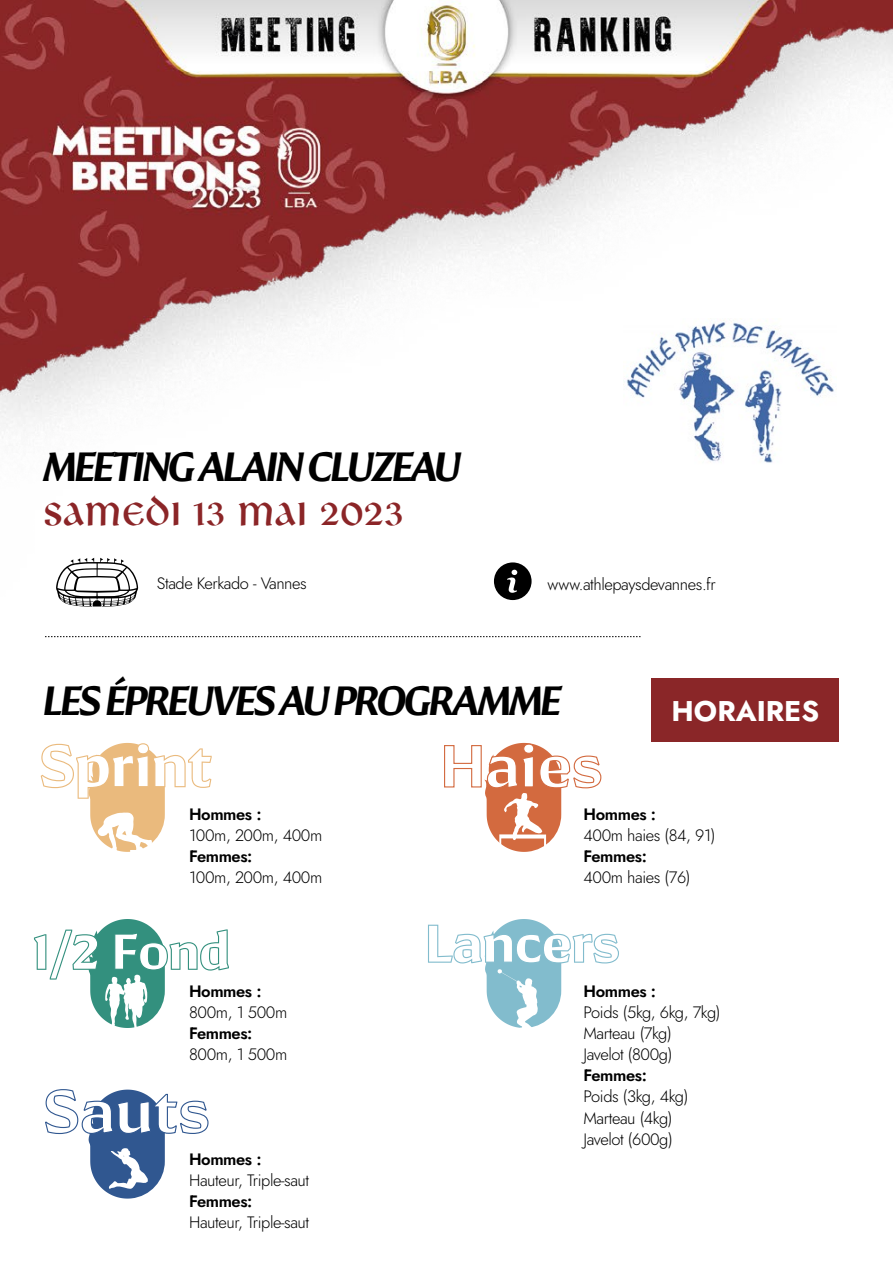
<style>
.page{position:relative;width:893px;height:1263px;background:#fff}
.page>*{position:absolute;margin:0;border:0;box-sizing:border-box;transform-origin:0 0}
.t1{font:45px "Libra BT";color:#8b2527}
.t2{font:italic 600 40.5px "Conglomerate";letter-spacing:-.07em;color:#000}
.t3{font:700 28.5px "Jost";color:#fff}
.t4{font:300 16.5px/21px "Jost";letter-spacing:-.025em;color:#000}
.t5{font:600 16.5px "Jost";letter-spacing:-.025em;color:#000}
</style>
<div class="page">
<img style="left:0;top:0;width:893px;height:1199px">
<svg style="left:56px;top:558px;width:82px;height:48px"></svg>
<svg style="left:45px;top:636px;width:596px;height:1px"></svg>
<svg style="left:494px;top:562px;width:38px;height:38px"></svg>
<svg style="left:41px;top:743px;width:171px;height:110px"></svg>
<svg style="left:443px;top:743px;width:159px;height:122px"></svg>
<svg style="left:44px;top:1088px;width:165px;height:110px"></svg>
<svg style="left:428px;top:919px;width:191px;height:118px"></svg>
<svg style="left:34px;top:919px;width:195px;height:113px"></svg>
<img style="left:623px;top:319px;width:214px;height:146px">
<div style="left:652px;top:678px;width:187px;height:64px;background:#8a2628"></div>
<h2 class="t2" style="left:43px;top:440px;width:420px">MEETING ALAIN CLUZEAU</h2>
<h1 class="t1" style="left:43px;top:488px;width:363px">SAMEDI 13 MAI 2023</h1>
<p class="t4" style="left:157px;top:573px;width:151px">Stade Kerkado - Vannes</p>
<p class="t4" style="left:548px;top:573px;width:170px">www.athlepaysdevannes.fr</p>
<h2 class="t2" style="left:43px;top:674px;width:520px">LES ÉPREUVES AU PROGRAMME</h2>
<h3 class="t3" style="left:671px;top:691px;width:149px">HORAIRES</h3>
<p class="t5" style="left:189px;top:803px;width:74px">Hommes :</p>
<p class="t4" style="left:189px;top:825px;width:135px">100m, 200m, 400m</p>
<p class="t5" style="left:189px;top:845px;width:65px">Femmes:</p>
<p class="t4" style="left:189px;top:867px;width:135px">100m, 200m, 400m</p>
<p class="t5" style="left:584px;top:803px;width:74px">Hommes :</p>
<p class="t4" style="left:584px;top:825px;width:133px">400m haies (84, 91)</p>
<p class="t5" style="left:584px;top:845px;width:65px">Femmes:</p>
<p class="t4" style="left:584px;top:867px;width:108px">400m haies (76)</p>
<p class="t5" style="left:189px;top:980px;width:74px">Hommes :</p>
<p class="t4" style="left:189px;top:1002px;width:100px">800m, 1 500m</p>
<p class="t5" style="left:189px;top:1022px;width:65px">Femmes:</p>
<p class="t4" style="left:189px;top:1044px;width:100px">800m, 1 500m</p>
<p class="t5" style="left:189px;top:1148px;width:74px">Hommes :</p>
<p class="t4" style="left:189px;top:1170px;width:122px">Hauteur, Triple-saut</p>
<p class="t5" style="left:189px;top:1190px;width:65px">Femmes:</p>
<p class="t4" style="left:189px;top:1212px;width:122px">Hauteur, Triple-saut</p>
<p class="t5" style="left:584px;top:980px;width:74px">Hommes :</p>
<p class="t4" style="left:584px;top:1002px;width:138px">Poids (5kg, 6kg, 7kg)<br>Marteau (7kg)<br>Javelot (800g)</p>
<p class="t5" style="left:584px;top:1064px;width:65px">Femmes:</p>
<p class="t4" style="left:584px;top:1086px;width:106px">Poids (3kg, 4kg)<br>Marteau (4kg)<br>Javelot (600g)</p>
</div>
